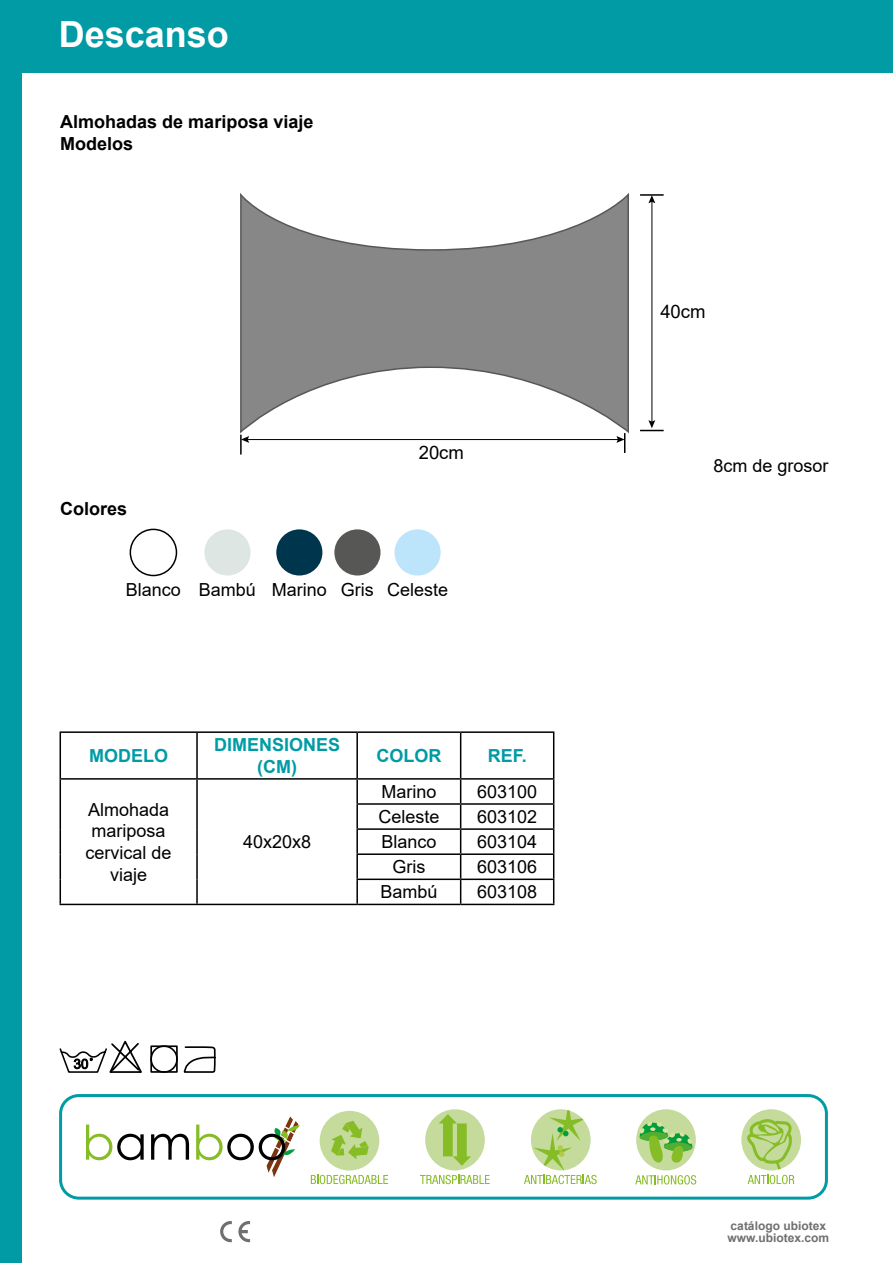
<style>
.page{position:relative;width:893px;height:1263px;background:#fff}
.page>*{position:absolute;margin:0;border:0;box-sizing:border-box;transform-origin:0 0}
.t1{font:700 36px "Arial";color:#fff}
.t2{font:18.45px "Arial";color:#000}
.t3{font:18px/21.6px "Arial";color:#000;text-align:center}
.t4{font:700 18px/21.6px "Arial";color:#000}
.t5{font:700 18px/21.6px "Arial";color:#009ba4;text-align:center}
.t6{font:700 12px/12px "Arial";color:#706f6f}
</style>
<div class="page">
<div style="left:0;top:0;width:893px;height:72px;background:#009ba4"></div>
<svg style="left:220px;top:1221px;width:12px;height:21px"></svg>
<svg style="left:238px;top:1221px;width:12px;height:21px"></svg>
<div style="left:0;top:0;width:21px;height:1263px;background:#009ba4"></div>
<div style="left:59px;top:1094px;width:769px;height:105px;border:3px solid #009ba4;border-radius:18px"></div>
<svg style="left:240px;top:193px;width:389px;height:240px"></svg>
<hr style="left:640px;top:194px;width:24px;height:2px;background:#000">
<hr style="left:652px;top:201px;width:1px;height:222px;background:#000">
<svg style="left:648px;top:195px;width:7px;height:8px"></svg>
<svg style="left:640px;top:420px;width:24px;height:11px"></svg>
<hr style="left:247px;top:439px;width:372px;height:1px;background:#000">
<svg style="left:242px;top:436px;width:7px;height:7px"></svg>
<svg style="left:616px;top:433px;width:9px;height:20px"></svg>
<hr style="left:240px;top:435px;width:2px;height:20px;background:#000">
<div style="left:130px;top:529px;width:47px;height:47px;border:2px solid #000;border-radius:50%"></div>
<div style="left:204px;top:529px;width:47px;height:46px;background:#dee6e3;border-radius:50%"></div>
<div style="left:276px;top:529px;width:46px;height:46px;background:#00354e;border-radius:50%"></div>
<div style="left:334px;top:529px;width:46px;height:46px;background:#575756;border-radius:50%"></div>
<div style="left:394px;top:529px;width:47px;height:46px;background:#bce4fa;border-radius:50%"></div>
<hr style="left:60px;top:731px;width:137px;height:2px;background:#000">
<hr style="left:60px;top:733px;width:1px;height:45px;background:#000">
<hr style="left:197px;top:731px;width:160px;height:2px;background:#000">
<hr style="left:196px;top:733px;width:2px;height:45px;background:#000">
<hr style="left:357px;top:731px;width:104px;height:2px;background:#000">
<hr style="left:356px;top:733px;width:2px;height:45px;background:#000">
<hr style="left:461px;top:731px;width:93px;height:2px;background:#000">
<hr style="left:460px;top:733px;width:1px;height:45px;background:#000">
<hr style="left:553px;top:733px;width:1px;height:45px;background:#000">
<hr style="left:60px;top:778px;width:137px;height:2px;background:#000">
<hr style="left:197px;top:778px;width:160px;height:2px;background:#000">
<hr style="left:196px;top:780px;width:2px;height:24px;background:#000">
<hr style="left:357px;top:778px;width:104px;height:2px;background:#000">
<hr style="left:356px;top:780px;width:2px;height:23px;background:#000">
<hr style="left:461px;top:778px;width:93px;height:2px;background:#000">
<hr style="left:196px;top:804px;width:2px;height:25px;background:#000">
<hr style="left:356px;top:803px;width:105px;height:2px;background:#000">
<hr style="left:356px;top:805px;width:2px;height:23px;background:#000">
<hr style="left:461px;top:803px;width:93px;height:2px;background:#000">
<hr style="left:196px;top:829px;width:2px;height:25px;background:#000">
<hr style="left:356px;top:828px;width:105px;height:2px;background:#000">
<hr style="left:356px;top:830px;width:2px;height:23px;background:#000">
<hr style="left:461px;top:828px;width:93px;height:2px;background:#000">
<hr style="left:196px;top:854px;width:2px;height:25px;background:#000">
<hr style="left:356px;top:853px;width:105px;height:2px;background:#000">
<hr style="left:356px;top:855px;width:2px;height:23px;background:#000">
<hr style="left:461px;top:853px;width:93px;height:2px;background:#000">
<svg style="left:60px;top:780px;width:1px;height:124px"></svg>
<hr style="left:196px;top:879px;width:2px;height:25px;background:#000">
<hr style="left:356px;top:878px;width:105px;height:2px;background:#000">
<hr style="left:356px;top:880px;width:2px;height:24px;background:#000">
<hr style="left:461px;top:878px;width:93px;height:2px;background:#000">
<svg style="left:460px;top:780px;width:1px;height:124px"></svg>
<svg style="left:553px;top:780px;width:1px;height:124px"></svg>
<hr style="left:60px;top:904px;width:137px;height:1px;background:#000">
<hr style="left:197px;top:904px;width:160px;height:1px;background:#000">
<hr style="left:357px;top:904px;width:104px;height:1px;background:#000">
<hr style="left:461px;top:904px;width:93px;height:1px;background:#000">
<svg style="left:59px;top:1040px;width:83px;height:33px"></svg>
<div style="left:150px;top:1045px;width:28px;height:28px;border:2px solid #000"></div>
<div style="left:150px;top:1045px;width:28px;height:28px;border:2px solid #000;border-radius:50%"></div>
<svg style="left:183px;top:1046px;width:33px;height:27px"></svg>
<svg style="left:86px;top:1124px;width:58px;height:36px"></svg>
<svg style="left:151px;top:1134px;width:38px;height:26px"></svg>
<svg style="left:196px;top:1116px;width:104px;height:61px"></svg>
<div style="left:741px;top:1109px;width:60px;height:61px;background:#c4db9b;border-radius:50%"></div>
<svg style="left:746px;top:1119px;width:46px;height:50px"></svg>
<svg style="left:748px;top:1175px;width:46px;height:9px"></svg>
<svg style="left:524px;top:1110px;width:73px;height:74px"></svg>
<div style="left:636px;top:1109px;width:60px;height:61px;background:#c4db9b;border-radius:50%"></div>
<svg style="left:639px;top:1121px;width:54px;height:42px"></svg>
<svg style="left:635px;top:1175px;width:61px;height:9px"></svg>
<div style="left:425px;top:1109px;width:60px;height:61px;background:#c4db9b;border-radius:50%"></div>
<svg style="left:439px;top:1114px;width:32px;height:52px"></svg>
<svg style="left:420px;top:1175px;width:70px;height:9px"></svg>
<svg style="left:311px;top:1175px;width:77px;height:9px"></svg>
<div style="left:320px;top:1111px;width:59px;height:59px;background:#c4db9b;border-radius:50%"></div>
<svg style="left:331px;top:1121px;width:38px;height:38px"></svg>
<h1 class="t1" style="left:59px;top:9px;width:172px">Descanso</h1>
<p class="t4" style="left:60px;top:111px;width:255px">Almohadas de mariposa viaje<br>Modelos</p>
<p class="t4" style="left:60px;top:498px;width:69px">Colores</p>
<p class="t2" style="left:419px;top:440px;width:47px">20cm</p>
<p class="t3" style="left:126px;top:579px;width:324px">Blanco Bambú Marino Gris Celeste</p>
<p class="t5" style="left:89px;top:745px;width:81px">MODELO</p>
<p class="t5" style="left:214px;top:734px;width:128px">DIMENSIONES (CM)</p>
<p class="t5" style="left:376px;top:745px;width:66px">COLOR</p>
<p class="t5" style="left:488px;top:745px;width:41px">REF.</p>
<p class="t3" style="left:86px;top:798px;width:88px">Almohada mariposa cervical de viaje</p>
<p class="t3" style="left:381px;top:781px;width:57px">Marino</p>
<p class="t3" style="left:477px;top:781px;width:62px">603100</p>
<p class="t3" style="left:378px;top:806px;width:63px">Celeste</p>
<p class="t3" style="left:477px;top:806px;width:62px">603102</p>
<p class="t3" style="left:381px;top:831px;width:57px">Blanco</p>
<p class="t3" style="left:477px;top:831px;width:62px">603104</p>
<p class="t3" style="left:392px;top:856px;width:34px">Gris</p>
<p class="t3" style="left:477px;top:856px;width:62px">603106</p>
<p class="t3" style="left:380px;top:881px;width:59px">Bambú</p>
<p class="t3" style="left:477px;top:881px;width:62px">603108</p>
<p class="t3" style="left:243px;top:831px;width:70px">40x20x8</p>
<p class="t2" style="left:660px;top:298px;width:47px">40cm</p>
<p class="t3" style="left:713px;top:455px;width:117px">8cm de grosor</p>
<p class="t6" style="left:727px;top:1220px;width:103px">catálogo ubiotex www.ubiotex.com</p>
</div>
